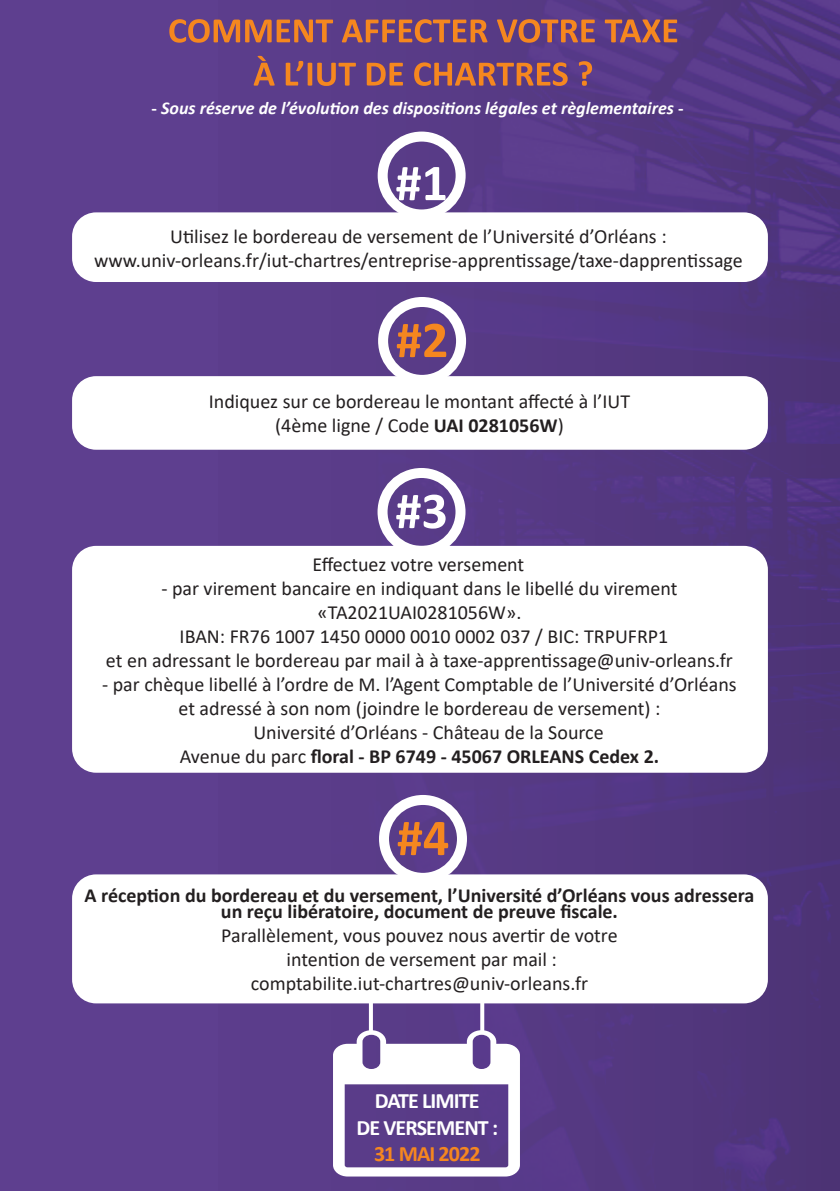
<style>
.page{position:relative;width:840px;height:1191px;background:#fff}
.page>*{position:absolute;margin:0;border:0;box-sizing:border-box;transform-origin:0 0}
.t1{font:700 22px "Calibri";letter-spacing:-.04em;color:#fff}
.t2{font:700 22px "Calibri";letter-spacing:-.04em;color:#f5871f}
.t3{font:20px/24px "Calibri";color:#231f20;text-align:center}
.t4{font:700 20px "Calibri";color:#231f20}
.t5{font:italic 700 18px "Calibri";color:#fff}
.s1{font-style:normal}
.s2{font-weight:700}
.s3{font-weight:400}
</style>
<div class="page">
<div style="left:0;top:0;width:839px;height:1191px;background:#5e3f8f"></div>
<img style="left:218px;top:0;width:621px;height:1191px">
<div style="left:377px;top:132px;width:88px;height:87px;border:10px solid #fff;border-radius:50%"></div>
<svg style="left:396px;top:167px;width:49px;height:33px"></svg>
<div style="left:378px;top:297px;width:88px;height:88px;border:10px solid #fff;border-radius:50%"></div>
<svg style="left:396px;top:323px;width:50px;height:34px"></svg>
<div style="left:72px;top:376px;width:695px;height:74px;background:#fff;border-radius:24px"></div>
<div style="left:377px;top:468px;width:88px;height:88px;border:10px solid #fff;border-radius:50%"></div>
<svg style="left:396px;top:494px;width:49px;height:34px"></svg>
<div style="left:72px;top:546px;width:695px;height:226px;background:#fff;border-radius:24px"></div>
<svg style="left:253px;top:56px;width:338px;height:30px"></svg>
<svg style="left:169px;top:19px;width:508px;height:24px"></svg>
<svg style="left:333px;top:1030px;width:186px;height:146px"></svg>
<div style="left:379px;top:795px;width:87px;height:88px;border:10px solid #fff;border-radius:50%"></div>
<svg style="left:397px;top:822px;width:51px;height:33px"></svg>
<svg style="left:369px;top:1003px;width:4px;height:30px"></svg>
<svg style="left:480px;top:1003px;width:4px;height:31px"></svg>
<div style="left:72px;top:874px;width:695px;height:129px;background:#fff;border-radius:24px"></div>
<div style="left:72px;top:212px;width:695px;height:70px;background:#fff;border-radius:24px"></div>
<p class="t5" style="left:151px;top:96px;width:533px"><span class="s1">-</span> Sous réserve de l’évolution des dispositions légales et règlementaires <span class="s1">-</span></p>
<p class="t3" style="left:94px;top:223px;width:650px">Utilisez le bordereau de versement de l’Université d’Orléans : www.univ-orleans.fr/iut-chartres/entreprise-apprentissage/taxe-dapprentissage</p>
<p class="t3" style="left:209px;top:389px;width:422px">Indiquez sur ce bordereau le montant affecté à l’IUT (4ème ligne / Code <span class="s2">UAI 0281056W</span>)</p>
<p class="t3" style="left:312px;top:551px;width:213px">Effectuez votre versement</p>
<p class="t3" style="left:161px;top:575px;width:517px">- par virement bancaire en indiquant dans le libellé du virement «TA2021UAI0281056W».</p>
<p class="t3" style="left:179px;top:623px;width:490px">IBAN: FR76 1007 1450 0000 0010 0002 037 / BIC: TRPUFRP1</p>
<p class="t3" style="left:106px;top:647px;width:628px">et en adressant le bordereau par mail à à taxe-apprentissage@univ-orleans.fr</p>
<p class="t3" style="left:102px;top:671px;width:635px">- par chèque libellé à l’ordre de M. l’Agent Comptable de l’Université d’Orléans</p>
<p class="t3" style="left:178px;top:695px;width:483px">et adressé à son nom (joindre le bordereau de versement) :</p>
<p class="t3" style="left:253px;top:719px;width:351px">Université d’Orléans - Château de la Source</p>
<p class="t4" style="left:180px;top:742px;width:480px"><span class="s3">Avenue du parc</span> floral - BP 6749 - 45067 ORLEANS Cedex 2.</p>
<p class="t4" style="left:84px;top:881px;width:671px">A réception du bordereau et du versement, l’Université d’Orléans vous adressera</p>
<p class="t4" style="left:221px;top:897px;width:398px">un reçu libératoire, document de preuve fiscale.</p>
<p class="t3" style="left:221px;top:923px;width:397px">Parallèlement, vous pouvez nous avertir de votre</p>
<p class="t3" style="left:286px;top:947px;width:272px">intention de versement par mail :</p>
<p class="t3" style="left:251px;top:971px;width:338px">comptabilite.iut-chartres@univ-orleans.fr</p>
<p class="t1" style="left:375px;top:1085px;width:106px">DATE LIMITE</p>
<p class="t1" style="left:356px;top:1111px;width:143px">DE VERSEMENT :</p>
<p class="t2" style="left:374px;top:1138px;width:108px">31 MAI 2022</p>
</div>
